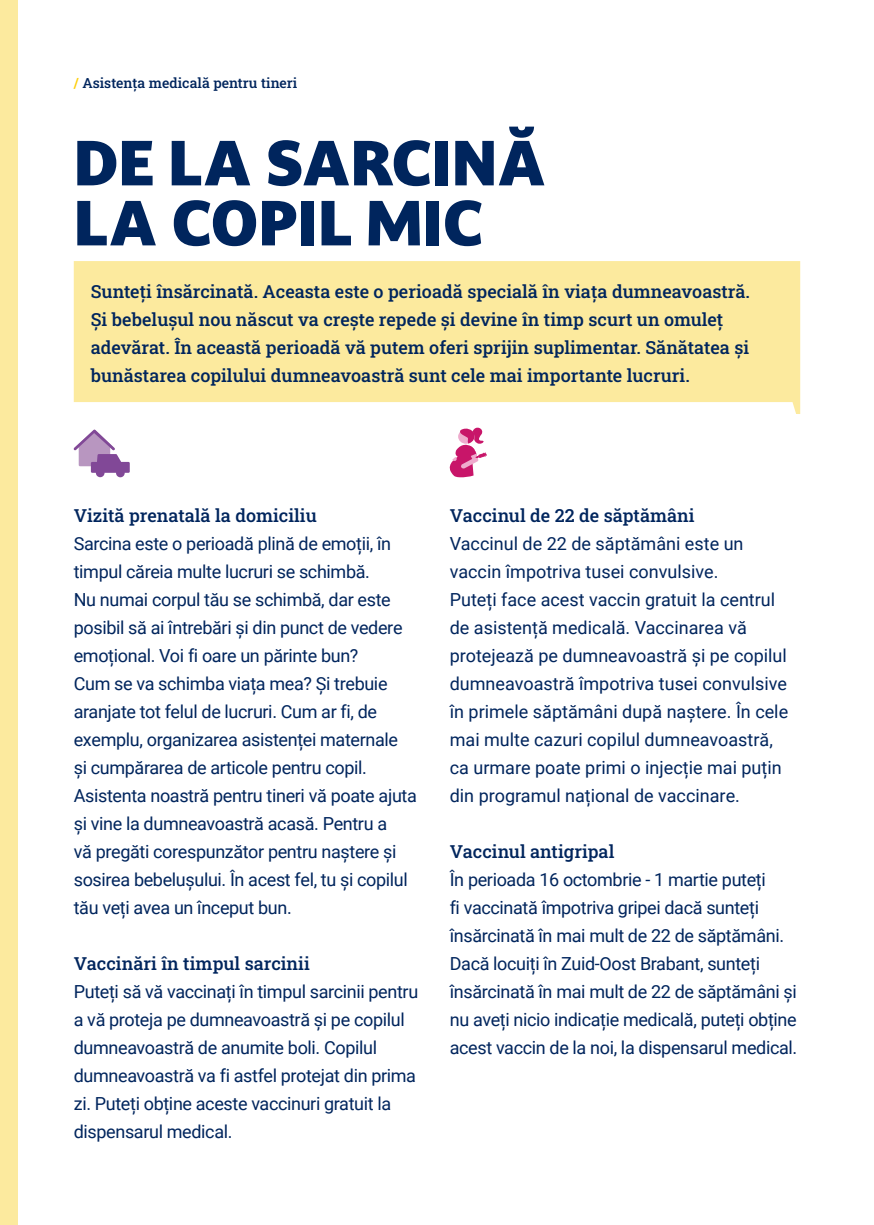
<style>
.page{position:relative;width:874px;height:1225px;background:#fff}
.page>*{position:absolute;margin:0;border:0;box-sizing:border-box;transform-origin:0 0}
.t1{font:900 60px/60px "Darkmode Darkmode Off";color:#00255d}
.t2{font:18px/28px "Roboto";letter-spacing:-.02em;color:#00255d}
.t3{font:500 18px/28px "Roboto Slab";color:#00255d}
.t4{font:18px/28px "Roboto";color:#00255d}
.t5{font:500 14px "Roboto Slab";color:#00255d}
.s1{font-weight:700;color:#fece08}
</style>
<div class="page">
<div style="left:0;top:0;width:17px;height:1225px;background:#fcea9e"></div>
<svg style="left:74px;top:429px;width:56px;height:48px"></svg>
<svg style="left:74px;top:261px;width:725px;height:153px;background:#fceba5"></svg>
<svg style="left:449px;top:427px;width:37px;height:50px"></svg>
<p class="t5" style="left:74px;top:74px;width:225px"><span class="s1">/</span> Asistența medicală pentru tineri</p>
<h1 class="t1" style="left:74px;top:132px;width:473px">DE LA SARCINĂ<br>LA COPIL MIC</h1>
<p class="t3" style="left:91px;top:277px;width:660px">Sunteți însărcinată. Aceasta este o perioadă specială în viața dumneavoastră.<br>Și bebelușul nou născut va crește repede și devine în timp scurt un omuleț adevărat. În această perioadă vă putem oferi sprijin suplimentar. Sănătatea și bunăstarea copilului dumneavoastră sunt cele mai importante lucruri.</p>
<p class="t3" style="left:74px;top:501px;width:244px">Vizită prenatală la domiciliu</p>
<p class="t2" style="left:74px;top:529px;width:344px">Sarcina este o perioadă plină de emoții, în timpul căreia multe lucruri se schimbă.<br>Nu numai corpul tău se schimbă, dar este posibil să ai întrebări și din punct de vedere emoțional. Voi fi oare un părinte bun?<br>Cum se va schimba viața mea? Și trebuie aranjate tot felul de lucruri. Cum ar fi, de exemplu, organizarea asistenței maternale<br>și cumpărarea de articole pentru copil.<br>Asistenta noastră pentru tineri vă poate ajuta și vine la dumneavoastră acasă. Pentru a<br>vă pregăti corespunzător pentru naștere și sosirea bebelușului. În acest fel, tu și copilul tău veți avea un început bun.</p>
<p class="t3" style="left:74px;top:949px;width:237px">Vaccinări în timpul sarcinii</p>
<p class="t2" style="left:74px;top:977px;width:346px">Puteți să vă vaccinați în timpul sarcinii pentru a vă proteja pe dumneavoastră și pe copilul dumneavoastră de anumite boli. Copilul dumneavoastră va fi astfel protejat din prima zi. Puteți obține aceste vaccinuri gratuit la dispensarul medical.</p>
<p class="t3" style="left:449px;top:501px;width:246px">Vaccinul de 22 de săptămâni</p>
<p class="t4" style="left:449px;top:529px;width:340px">Vaccinul de 22 de săptămâni este un vaccin împotriva tusei convulsive.<br>Puteți face acest vaccin gratuit la centrul de asistență medicală. Vaccinarea vă protejează pe dumneavoastră și pe copilul dumneavoastră împotriva tusei convulsive în primele săptămâni după naștere. În cele mai multe cazuri copilul dumneavoastră, ca urmare poate primi o injecție mai puțin din programul național de vaccinare.</p>
<p class="t3" style="left:449px;top:837px;width:166px">Vaccinul antigripal</p>
<p class="t2" style="left:449px;top:865px;width:349px">În perioada 16 octombrie - 1 martie puteți<br>fi vaccinată împotriva gripei dacă sunteți însărcinată în mai mult de 22 de săptămâni.<br>Dacă locuiți în Zuid-Oost Brabant, sunteți însărcinată în mai mult de 22 de săptămâni și nu aveți nicio indicație medicală, puteți obține acest vaccin de la noi, la dispensarul medical.</p>
</div>
